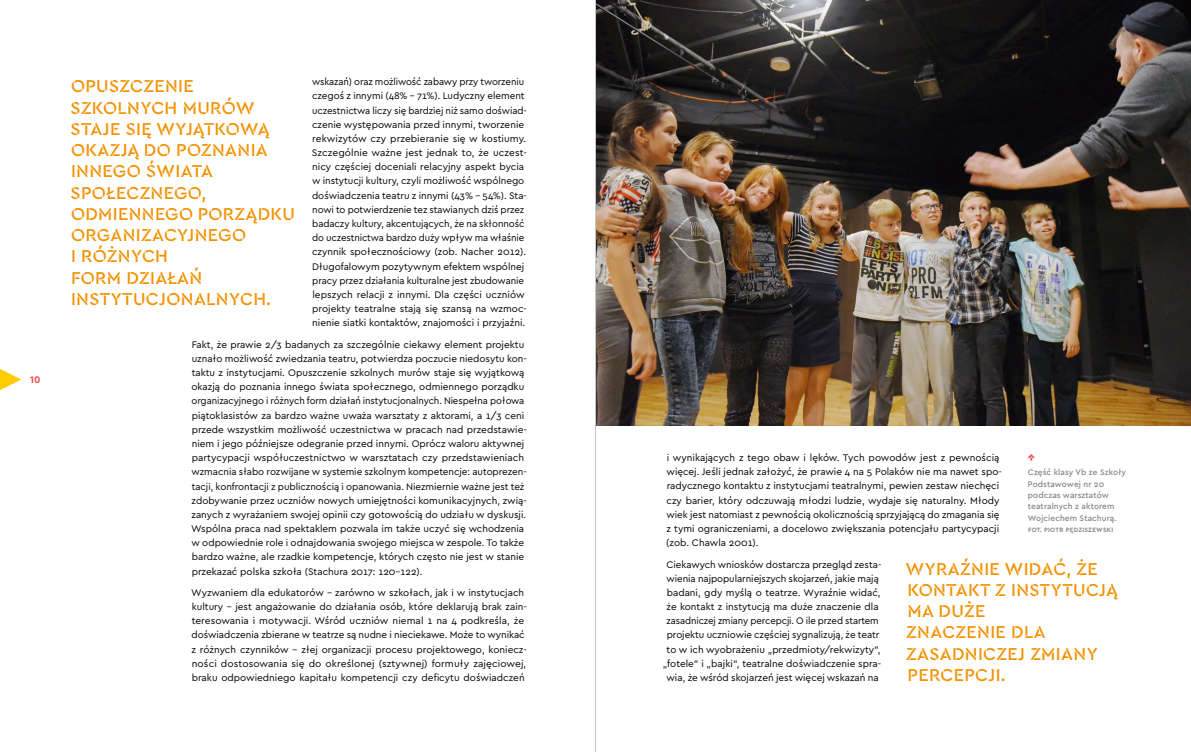
<style>
.page{position:relative;width:1191px;height:752px;background:#fff}
.page>*{position:absolute;margin:0;border:0;box-sizing:border-box;transform-origin:0 0}
.t1{font:500 18px/21.3px "Cera Stencil PRO";letter-spacing:.02em;color:#f39100}
.t2{font:900 11px "Cera Stencil PRO";color:#ea4e43}
.t3{font:10px/14.2px "Cera PRO";color:#000}
.t4{font:700 10px "Cera PRO";color:#ea4e43}
.t5{font:500 8.5px/11.3px "Cera PRO";letter-spacing:.01em;color:#868786}
.t6{font:700 6.5px "Cera PRO";letter-spacing:.045em;color:#868786}
</style>
<div class="page">
<img style="left:596px;top:0;width:595px;height:425px">
<svg style="left:0;top:369px;width:21px;height:21px"></svg>
<hr style="left:595px;top:0;width:1px;height:751px;background:#c5c6c6">
<p class="t4" style="left:30px;top:373px;width:12px">10</p>
<p class="t3" style="left:312px;top:74px;width:217px">wskazań) oraz możliwość zabawy przy tworzeniu czegoś z innymi (48% – 71%). Ludyczny element uczestnictwa liczy się bardziej niż samo doświad&shy;czenie występowania przed innymi, tworzenie rekwizytów czy przebieranie się w kostiumy.<br>Szczególnie ważne jest jednak to, że uczest&shy;nicy częściej doceniali relacyjny aspekt bycia w instytucji kultury, czyli możliwość wspólnego doświadczenia teatru z innymi (43% – 54%). Sta&shy;nowi to potwierdzenie tez stawianych dziś przez badaczy kultury, akcentujących, że na skłonność do uczestnictwa bardzo duży wpływ ma właśnie czynnik społecznościowy (zob. Nacher 2012).<br>Długofalowym pozytywnym efektem wspólnej pracy przez działania kulturalne jest zbudowanie lepszych relacji z innymi. Dla części uczniów projekty teatralne stają się szansą na wzmoc&shy;nienie siatki kontaktów, znajomości i przyjaźni.</p>
<p class="t3" style="left:191px;top:336px;width:337px">Fakt, że prawie 2/3 badanych za szczególnie ciekawy element projektu uznało możliwość zwiedzania teatru, potwierdza poczucie niedosytu kon&shy;taktu z instytucjami. Opuszczenie szkolnych murów staje się wyjątkową okazją do poznania innego świata społecznego, odmiennego porządku organizacyjnego i różnych form działań instytucjonalnych. Niespełna połowa piątoklasistów za bardzo ważne uważa warsztaty z aktorami, a 1/3 ceni przede wszystkim możliwość uczestnictwa w pracach nad przedstawie&shy;niem i jego późniejsze odegranie przed innymi. Oprócz waloru aktywnej partycypacji współuczestnictwo w warsztatach czy przedstawieniach wzmacnia słabo rozwijane w systemie szkolnym kompetencje: autoprezen&shy;tacji, konfrontacji z publicznością i opanowania. Niezmiernie ważne jest też zdobywanie przez uczniów nowych umiejętności komunikacyjnych, zwią&shy;zanych z wyrażaniem swojej opinii czy gotowością do udziału w dyskusji.<br>Wspólna praca nad spektaklem pozwala im także uczyć się wchodzenia w odpowiednie role i odnajdowania swojego miejsca w zespole. To także bardzo ważne, ale rzadkie kompetencje, których często nie jest w stanie przekazać polska szkoła (Stachura 2017: 120–122).</p>
<p class="t3" style="left:191px;top:584px;width:337px">Wyzwaniem dla edukatorów – zarówno w szkołach, jak i w instytucjach kultury – jest angażowanie do działania osób, które deklarują brak zain&shy;teresowania i motywacji. Wśród uczniów niemal 1 na 4 podkreśla, że doświadczenia zbierane w teatrze są nudne i nieciekawe. Może to wynikać z różnych czynników – złej organizacji procesu projektowego, koniecz&shy;ności dostosowania się do określonej (sztywnej) formuły zajęciowej, braku odpowiedniego kapitału kompetencji czy deficytu doświadczeń</p>
<h1 class="t1" style="left:71px;top:75px;width:226px">OPUSZCZENIE<br>SZKOLNYCH MURÓW<br>STAJE SIĘ WYJĄTKOWĄ<br>OKAZJĄ DO POZNANIA<br>INNEGO ŚWIATA<br>SPOŁECZNEGO,<br>ODMIENNEGO PORZĄDKU<br>ORGANIZACYJNEGO<br>I RÓŻNYCH<br>FORM DZIAŁAŃ<br>INSTYTUCJONALNYCH.</h1>
<p class="t3" style="left:666px;top:450px;width:337px">i wynikających z tego obaw i lęków. Tych powodów jest z pewnością więcej. Jeśli jednak założyć, że prawie 4 na 5 Polaków nie ma nawet spo&shy;radycznego kontaktu z instytucjami teatralnymi, pewien zestaw niechęci czy barier, który odczuwają młodzi ludzie, wydaje się naturalny. Młody wiek jest natomiast z pewnością okolicznością sprzyjającą do zmagania się z tymi ograniczeniami, a docelowo zwiększania potencjału partycypacji (zob. Chawla 2001).</p>
<p class="t3" style="left:663px;top:556px;width:220px;text-align:center">Ciekawych wniosków dostarcza przegląd zesta&shy;wienia najpopularniejszych skojarzeń, jakie mają badani, gdy myślą o teatrze. Wyraźnie widać, że kontakt z instytucją ma duże znaczenie dla zasadniczej zmiany percepcji. O ile przed startem projektu uczniowie częściej sygnalizują, że teatr to w ich wyobrażeniu „przedmioty/rekwizyty”, „fotele” i „bajki”, teatralne doświadczenie spra&shy;wia, że wśród skojarzeń jest więcej wskazań na</p>
<p class="t2" style="left:1028px;top:450px;width:9px">↑</p>
<p class="t5" style="left:1028px;top:466px;width:100px">Część klasy Vb ze Szkoły<br>Podstawowej nr 20 podczas warsztatów teatralnych z aktorem<br>Wojciechem Stachurą.</p>
<p class="t6" style="left:1028px;top:525px;width:87px">FOT. PIOTR PĘDZISZEWSKI</p>
<h1 class="t1" style="left:905px;top:557px;width:214px">WYRAŹNIE WIDAĆ, ŻE<br>KONTAKT Z INSTYTUCJĄ<br>MA DUŻE<br>ZNACZENIE DLA<br>ZASADNICZEJ ZMIANY<br>PERCEPCJI.</h1>
</div>
